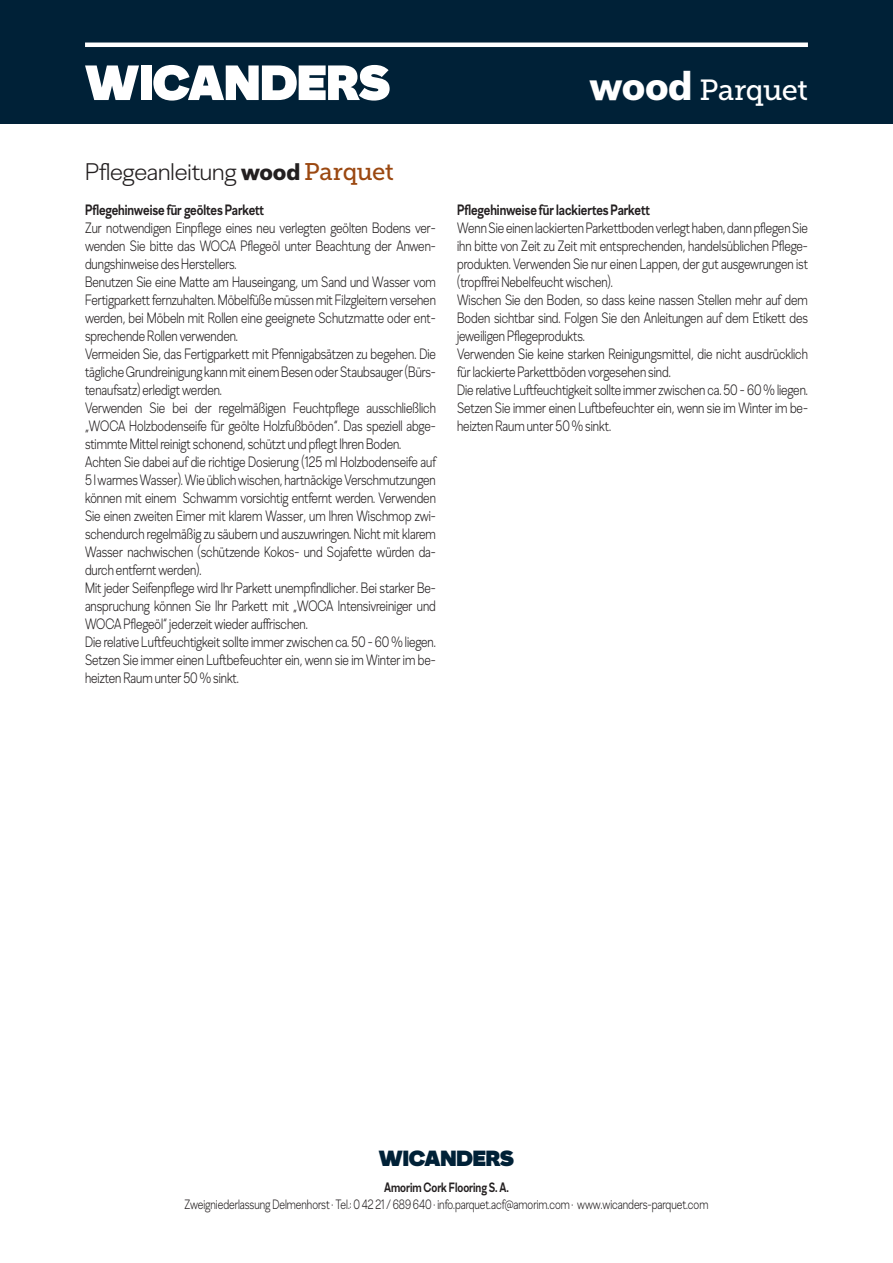
<style>
.page{position:relative;width:893px;height:1263px;background:#fff}
.page>*{position:absolute;margin:0;border:0;box-sizing:border-box;transform-origin:0 0}
.t1{font:54px "Amorim Sans Logo";letter-spacing:-.005em;color:#fff}
.t2{font:29.1px "Museo Slab 500";letter-spacing:-.015em;color:#fff}
.t3{font:300 24px "Amorim Sans";color:#231f20}
.t4{font:24px "Amorim Sans Logo";letter-spacing:-.01em;color:#002137}
.t5{font:300 15px/18px "Amorim Sans";color:#231f20;scale:.8 1}
.t6{font:700 15px "Amorim Sans";color:#231f20;scale:.8 1}
.t7{font:300 13.5px "Amorim Sans";color:#231f20;scale:.78 1}
.t8{font:700 13.5px "Amorim Sans";color:#231f20;scale:.78 1}
.s1{font-family:"Amorim Sans";font-weight:900;font-size:41.7px}
.s2{font-weight:900}
.s3{font-family:"Museo Slab 500";font-weight:400;color:#9b4811}
</style>
<div class="page">
<div style="left:0;top:0;width:893px;height:123px;background:#002137"></div>
<hr style="left:85px;top:43px;width:723px;height:4px;background:#fff">
<h1 class="t1" style="left:85px;top:50px;width:307px">WICANDERS</h1>
<h2 class="t2" style="left:589px;top:73px;width:220px"><span class="s1">wood</span> Parquet</h2>
<h3 class="t3" style="left:85px;top:156px;width:310px">Pflegeanleitung <span class="s2">wood</span> <span class="s3">Parquet</span></h3>
<p class="t6" style="left:85px;top:201px;width:225px">Pflegehinweise für geöltes Parkett</p>
<p class="t5" style="left:85px;top:219px;width:440px">Zur notwendigen Einpflege eines neu verlegten geölten Bodens ver&shy;wenden Sie bitte das WOCA Pflegeöl unter Beachtung der Anwen&shy;dungshinweise des Herstellers.<br>Benutzen Sie eine Matte am Hauseingang, um Sand und Wasser vom Fertigparkett fernzuhalten. Möbelfüße müssen mit Filzgleitern versehen werden, bei Möbeln mit Rollen eine geeignete Schutzmatte oder ent&shy;sprechende Rollen verwenden.<br>Vermeiden Sie, das Fertigparkett mit Pfennigabsätzen zu begehen. Die tägliche Grundreinigung kann mit einem Besen oder Staubsauger (Bürs&shy;tenaufsatz) erledigt werden.<br>Verwenden Sie bei der regelmäßigen Feuchtpflege ausschließlich „WOCA Holzbodenseife für geölte Holzfußböden“. Das speziell abge&shy;stimmte Mittel reinigt schonend, schützt und pflegt Ihren Boden.<br>Achten Sie dabei auf die richtige Dosierung (125 ml Holzbodenseife auf 5 l warmes Wasser). Wie üblich wischen, hartnäckige Verschmutzungen können mit einem Schwamm vorsichtig entfernt werden. Verwenden Sie einen zweiten Eimer mit klarem Wasser, um Ihren Wischmop zwi&shy;schendurch regelmäßig zu säubern und auszuwringen. Nicht mit klarem Wasser nachwischen (schützende Kokos- und Sojafette würden da&shy;durch entfernt werden).<br>Mit jeder Seifenpflege wird Ihr Parkett unempfindlicher. Bei starker Be&shy;anspruchung können Sie Ihr Parkett mit „WOCA Intensivreiniger und WOCA Pflegeöl“ jederzeit wieder auffrischen.<br>Die relative Luftfeuchtigkeit sollte immer zwischen ca. 50 - 60 % liegen.<br>Setzen Sie immer einen Luftbefeuchter ein, wenn sie im Winter im be&shy;heizten Raum unter 50 % sinkt.</p>
<p class="t6" style="left:457px;top:201px;width:243px">Pflegehinweise für lackiertes Parkett</p>
<p class="t5" style="left:457px;top:219px;width:440px">Wenn Sie einen lackierten Parkettboden verlegt haben, dann pflegen Sie ihn bitte von Zeit zu Zeit mit entsprechenden, handelsüblichen Pflege&shy;produkten. Verwenden Sie nur einen Lappen, der gut ausgewrungen ist (tropffrei Nebelfeucht wischen).<br>Wischen Sie den Boden, so dass keine nassen Stellen mehr auf dem Boden sichtbar sind. Folgen Sie den Anleitungen auf dem Etikett des jeweiligen Pflegeprodukts.<br>Verwenden Sie keine starken Reinigungsmittel, die nicht ausdrücklich für lackierte Parkettböden vorgesehen sind.<br>Die relative Luftfeuchtigkeit sollte immer zwischen ca. 50 - 60 % liegen.<br>Setzen Sie immer einen Luftbefeuchter ein, wenn sie im Winter im be&shy;heizten Raum unter 50 % sinkt.</p>
<h3 class="t4" style="left:379px;top:1144px;width:137px">WICANDERS</h3>
<p class="t8" style="left:384px;top:1179px;width:162px">Amorim Cork Flooring S. A.</p>
<p class="t7" style="left:185px;top:1195px;width:673px">Zweigniederlassung Delmenhorst · Tel.: 0 42 21 / 689 640 · info.parquet.acf@amorim.com · www.wicanders-parquet.com</p>
</div>
